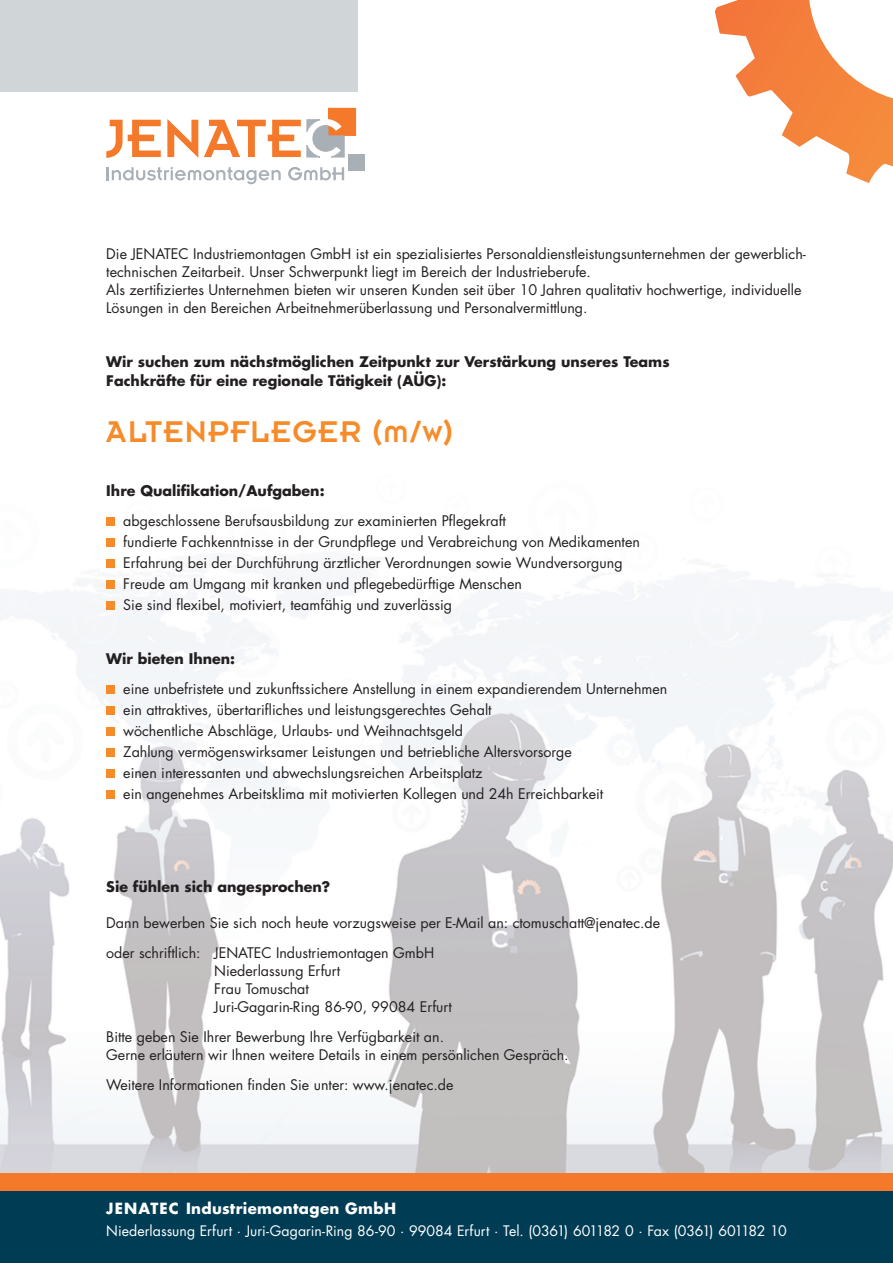
<style>
.page{position:relative;width:893px;height:1263px;background:#fff}
.page>*{position:absolute;margin:0;border:0;box-sizing:border-box;transform-origin:0 0}
.t1{font:33px "Insignia";letter-spacing:.04em;color:#f68b29}
.t2{font:700 15px "Futura";letter-spacing:.025em;color:#fff}
.t3{font:14.25px/21px "Futura";color:#231f20}
.t4{font:700 14.25px/19.5px "Futura";color:#231f20}
.t5{font:14.1px "Futura";color:#fff}
</style>
<div class="page">
<img style="left:0;top:0;width:893px;height:1173px">
<div style="left:0;top:1173px;width:893px;height:90px;background:#003d54"></div>
<div style="left:0;top:1173px;width:893px;height:17px;background:#f4792a"></div>
<div style="left:0;top:0;width:357px;height:92px;background:#d0d5d8"></div>
<svg style="left:703px;top:0;width:190px;height:205px"></svg>
<div style="left:348px;top:154px;width:17px;height:16px;background:#a8b0b6"></div>
<svg style="left:107px;top:167px;width:174px;height:17px"></svg>
<svg style="left:288px;top:167px;width:56px;height:13px"></svg>
<svg style="left:106px;top:120px;width:55px;height:38px"></svg>
<svg style="left:167px;top:119px;width:31px;height:39px"></svg>
<svg style="left:204px;top:120px;width:97px;height:37px"></svg>
<svg style="left:307px;top:108px;width:49px;height:49px"></svg>
<div style="left:106px;top:517px;width:9px;height:9px;background:#f68b29"></div>
<div style="left:106px;top:538px;width:9px;height:9px;background:#f68b29"></div>
<div style="left:106px;top:559px;width:9px;height:9px;background:#f68b29"></div>
<div style="left:106px;top:580px;width:9px;height:9px;background:#f68b29"></div>
<div style="left:106px;top:601px;width:9px;height:9px;background:#f68b29"></div>
<div style="left:106px;top:685px;width:9px;height:9px;background:#f68b29"></div>
<div style="left:106px;top:706px;width:9px;height:9px;background:#f68b29"></div>
<div style="left:106px;top:727px;width:9px;height:9px;background:#f68b29"></div>
<div style="left:106px;top:748px;width:9px;height:9px;background:#f68b29"></div>
<div style="left:106px;top:769px;width:9px;height:9px;background:#f68b29"></div>
<div style="left:106px;top:790px;width:9px;height:9px;background:#f68b29"></div>
<p class="t3" style="left:106px;top:244px;width:701px;line-height:18px">Die JENATEC Industriemontagen GmbH ist ein spezialisiertes Personaldienstleistungsunternehmen der gewerblich&shy;technischen Zeitarbeit. Unser Schwerpunkt liegt im Bereich der Industrieberufe.<br>Als zertifiziertes Unternehmen bieten wir unseren Kunden seit über 10 Jahren qualitativ hochwertige, individuelle Lösungen in den Bereichen Arbeitnehmerüberlassung und Personalvermittlung.</p>
<p class="t4" style="left:106px;top:351px;width:565px">Wir suchen zum nächstmöglichen Zeitpunkt zur Verstärkung unseres Teams<br>Fachkräfte für eine regionale Tätigkeit (AÜG):</p>
<h1 class="t1" style="left:106px;top:415px;width:348px">ALTENPFLEGER (m/w)</h1>
<p class="t4" style="left:106px;top:480px;width:220px">Ihre Qualifikation/Aufgaben:</p>
<p class="t3" style="left:123px;top:510px;width:518px">abgeschlossene Berufsausbildung zur examinierten Pflegekraft<br>fundierte Fachkenntnisse in der Grundpflege und Verabreichung von Medikamenten Erfahrung bei der Durchführung ärztlicher Verordnungen sowie Wundversorgung Freude am Umgang mit kranken und pflegebedürftige Menschen<br>Sie sind flexibel, motiviert, teamfähig und zuverlässig</p>
<p class="t4" style="left:106px;top:648px;width:130px">Wir bieten Ihnen:</p>
<p class="t3" style="left:123px;top:678px;width:546px">eine unbefristete und zukunftssichere Anstellung in einem expandierendem Unternehmen ein attraktives, übertarifliches und leistungsgerechtes Gehalt<br>wöchentliche Abschläge, Urlaubs- und Weihnachtsgeld<br>Zahlung vermögenswirksamer Leistungen und betriebliche Altersvorsorge<br>einen interessanten und abwechslungsreichen Arbeitsplatz<br>ein angenehmes Arbeitsklima mit motivierten Kollegen und 24h Erreichbarkeit</p>
<p class="t4" style="left:106px;top:876px;width:226px">Sie fühlen sich angesprochen?</p>
<p class="t3" style="left:106px;top:907px;width:555px;line-height:30px">Dann bewerben Sie sich noch heute vorzugsweise per E-Mail an: ctomuschatt@jenatec.de oder schriftlich: JENATEC Industriemontagen GmbH</p>
<p class="t3" style="left:214px;top:961px;width:239px;line-height:18px">Niederlassung Erfurt<br>Frau Tomuschat<br>Juri-Gagarin-Ring 86-90, 99084 Erfurt</p>
<p class="t3" style="left:106px;top:1027px;width:464px;line-height:18px">Bitte geben Sie Ihrer Bewerbung Ihre Verfügbarkeit an.<br>Gerne erläutern wir Ihnen weitere Details in einem persönlichen Gespräch.</p>
<p class="t3" style="left:106px;top:1074px;width:349px">Weitere Informationen finden Sie unter: www.jenatec.de</p>
<p class="t2" style="left:106px;top:1198px;width:291px">JENATEC Industriemontagen GmbH</p>
<p class="t5" style="left:106px;top:1221px;width:682px">Niederlassung Erfurt · Juri-Gagarin-Ring 86-90 · 99084 Erfurt · Tel. (0361) 601182 0 · Fax (0361) 601182 10</p>
</div>
